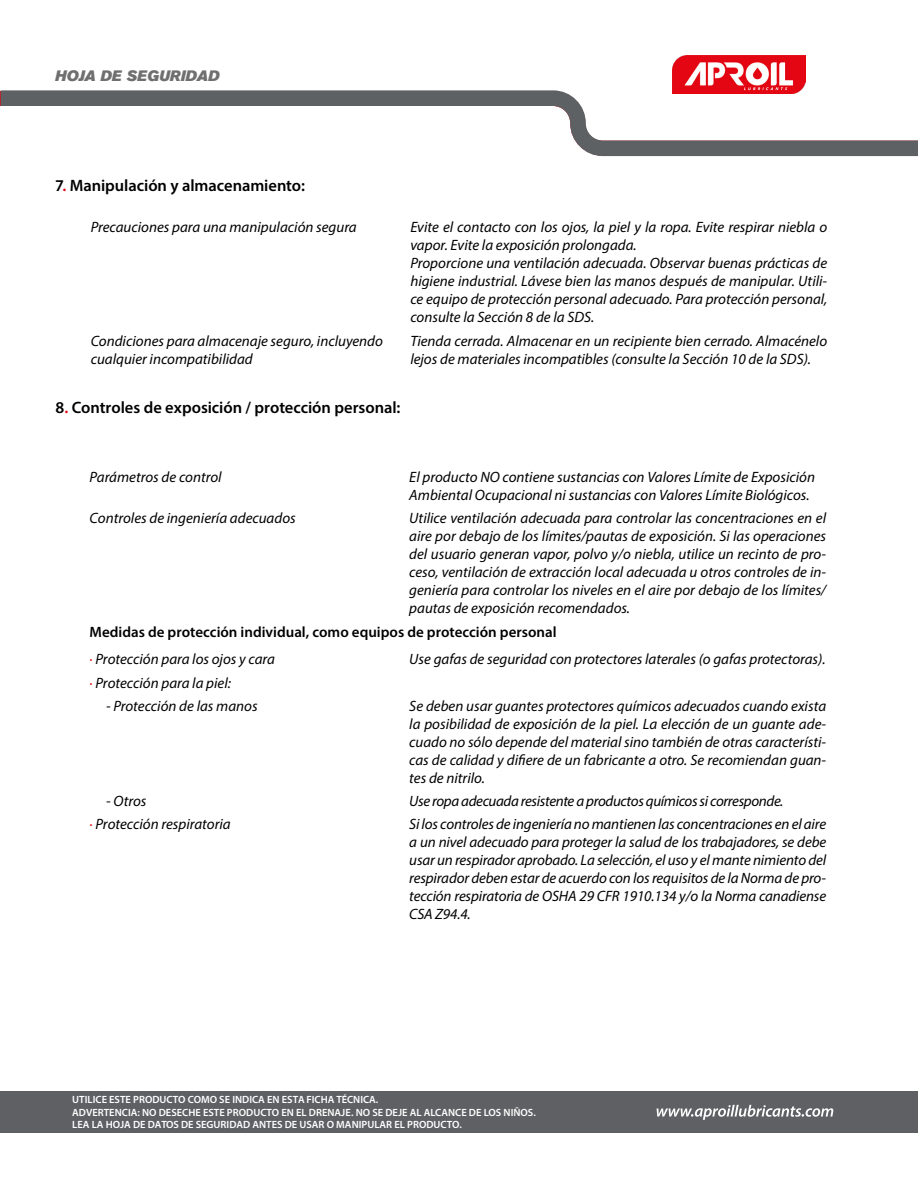
<style>
.page{position:relative;width:918px;height:1188px;background:#fff}
.page>*{position:absolute;margin:0;border:0;box-sizing:border-box;transform-origin:0 0}
.t1{font:600 16.5px "Myriad Pro";letter-spacing:-.005em;color:#000}
.t2{font:italic 15px/18px "Myriad Pro";color:#000}
.t3{font:600 15px/27.6px "Myriad Pro";color:#000}
.t4{font:italic 15px "Myriad Pro";letter-spacing:-.025em;color:#000}
.t5{font:italic 15px "Akzidenz Grotesk BQ Super";color:#706f6f}
.t6{font:600 10.5px/12.6px "Myriad Pro";color:#fff}
.s1{color:#e30613}
.s2{font-weight:400;font-style:italic;color:#e30613}
.s3{font-weight:400;font-style:italic}
</style>
<div class="page">
<img style="left:672px;top:56px;width:133px;height:27px">
<div style="left:0;top:1091px;width:918px;height:42px;background:#5e6064"></div>
<svg style="left:656px;top:1105px;width:178px;height:15px"></svg>
<svg style="left:0;top:83px;width:918px;height:74px"></svg>
<p class="t5" style="left:55px;top:67px;width:166px">HOJA DE SEGURIDAD</p>
<p class="t1" style="left:55px;top:175px;width:251px">7<span class="s1">.</span> Manipulación y almacenamiento:</p>
<p class="t2" style="left:91px;top:218px;width:268px">Precauciones para una manipulación segura</p>
<p class="t2" style="left:410px;top:218px;width:418px">Evite el contacto con los ojos, la piel y la ropa. Evite respirar niebla o vapor. Evite la exposición prolongada.<br>Proporcione una ventilación adecuada. Observar buenas prácticas de higiene industrial. Lávese bien las manos después de manipular. Utili&shy;ce equipo de protección personal adecuado. Para protección personal, consulte la Sección 8 de la SDS.</p>
<p class="t2" style="left:91px;top:331px;width:294px">Condiciones para almacenaje seguro, incluyendo cualquier incompatibilidad</p>
<p class="t2" style="left:410px;top:331px;width:418px">Tienda cerrada. Almacenar en un recipiente bien cerrado. Almacénelo lejos de materiales incompatibles (consulte la Sección 10 de la SDS).</p>
<p class="t1" style="left:56px;top:397px;width:346px">8<span class="s1">.</span> Controles de exposición / protección personal:</p>
<p class="t2" style="left:90px;top:468px;width:134px">Parámetros de control</p>
<p class="t2" style="left:409px;top:468px;width:407px">El producto NO contiene sustancias con Valores Límite de Exposición<br>Ambiental Ocupacional ni sustancias con Valores Límite Biológicos.</p>
<p class="t2" style="left:90px;top:509px;width:208px">Controles de ingeniería adecuados</p>
<p class="t2" style="left:409px;top:509px;width:418px;text-align:justify">Utilice ventilación adecuada para controlar las concentraciones en el aire por debajo de los límites/pautas de exposición. Si las operaciones del usuario generan vapor, polvo y/o niebla, utilice un recinto de pro&shy;ceso, ventilación de extracción local adecuada u otros controles de in&shy;geniería para controlar los niveles en el aire por debajo de los límites/ pautas de exposición recomendados.</p>
<p class="t3" style="left:90px;top:617px;width:468px">Medidas de protección individual, como equipos de protección personal <span class="s2">·</span> <span class="s3">Protección para los ojos y cara</span></p>
<p class="t2" style="left:409px;top:650px;width:418px">Use gafas de seguridad con protectores laterales (o gafas protectoras).</p>
<p class="t2" style="left:90px;top:673px;width:143px"><span class="s1">·</span> Protección para la piel:</p>
<p class="t2" style="left:106px;top:696px;width:153px">- Protección de las manos</p>
<p class="t2" style="left:409px;top:696px;width:418px;text-align:justify">Se deben usar guantes protectores químicos adecuados cuando exista la posibilidad de exposición de la piel. La elección de un guante ade&shy;cuado no sólo depende del material sino también de otras característi&shy;cas de calidad y difiere de un fabricante a otro. Se recomiendan guan&shy;tes de nitrilo.</p>
<p class="t2" style="left:106px;top:792px;width:42px">- Otros</p>
<p class="t4" style="left:409px;top:792px;width:376px">Use ropa adecuada resistente a productos químicos si corresponde.</p>
<p class="t2" style="left:90px;top:815px;width:143px"><span class="s1">·</span> Protección respiratoria</p>
<p class="t2" style="left:409px;top:815px;width:418px;text-align:justify">Si los controles de ingeniería no mantienen las concentraciones en el aire a un nivel adecuado para proteger la salud de los trabajadores, se debe usar un respirador aprobado. La selección, el uso y el mante nimiento del respirador deben estar de acuerdo con los requisitos de la Norma de pro&shy;tección respiratoria de OSHA 29 CFR 1910.134 y/o la Norma canadiense CSA Z94.4.</p>
<p class="t6" style="left:72px;top:1093px;width:465px">UTILICE ESTE PRODUCTO COMO SE INDICA EN ESTA FICHA TÉCNICA.<br>ADVERTENCIA: NO DESECHE ESTE PRODUCTO EN EL DRENAJE. NO SE DEJE AL ALCANCE DE LOS NIÑOS.<br>LEA LA HOJA DE DATOS DE SEGURIDAD ANTES DE USAR O MANIPULAR EL PRODUCTO.</p>
</div>
